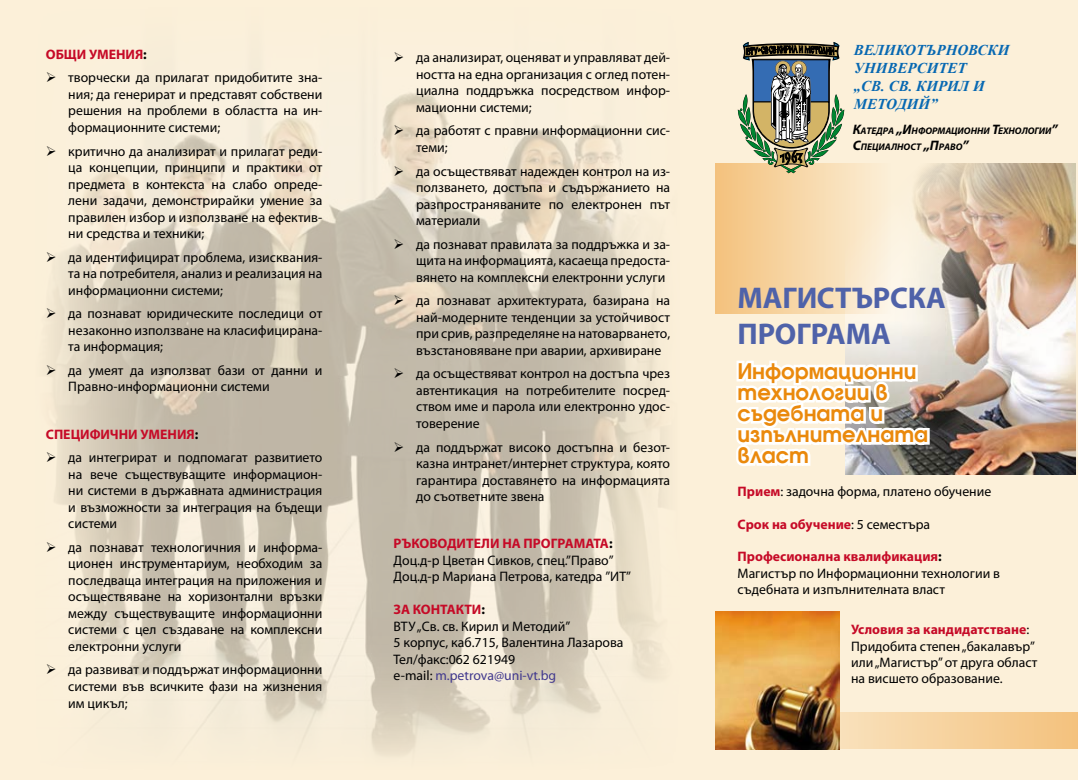
<style>
.page{position:relative;width:1078px;height:780px;background:#fff}
.page>*{position:absolute;margin:0;border:0;box-sizing:border-box;transform-origin:0 0}
.t1{font:700 30px/36px "Myriad Pro";letter-spacing:-.005em;color:#4f62a9}
.t2{font:700 22.5px/21.1px "Avanti Bulgarian CYR";color:#ea890c}
.t3{font:italic 700 15px/18px "Times New Roman";color:#0768b2}
.t4{font:13.75px/16.5px "Myriad Pro";color:#000;text-align:justify}
.t5{font:700 13.75px "Myriad Pro";color:#c60a27}
.t6{font:italic 700 9.62px/16.5px "Myriad Pro";color:#000}
.s1{color:#000}
.s2{font-weight:700;color:#c60a27}
.s3{font-weight:700}
.s4{color:#42398e}
.s5{font-size:13.75px}
.s6{font-weight:400;color:#000}
</style>
<div class="page">
<div style="left:0;top:0;width:1077px;height:780px;background:#fcf0d9"></div>
<img style="left:845px;top:163px;width:230px;height:311px">
<div style="left:715px;top:163px;width:176px;height:150px;background:linear-gradient(to right,#f3c17b,#fbf0db)"></div>
<svg style="left:839px;top:712px;width:238px;height:37px;background:#f5d09b"></svg>
<img style="left:49px;top:93px;width:616px;height:663px">
<img style="left:715px;top:611px;width:124px;height:138px">
<svg style="left:737px;top:42px;width:107px;height:131px"></svg>
<svg style="left:736px;top:343px;width:195px;height:132px"></svg>
<svg style="left:57px;top:155px;width:13px;height:1px"></svg>
<svg style="left:57px;top:261px;width:13px;height:1px"></svg>
<svg style="left:57px;top:318px;width:13px;height:1px"></svg>
<svg style="left:57px;top:375px;width:13px;height:1px"></svg>
<svg style="left:57px;top:462px;width:13px;height:1px"></svg>
<svg style="left:57px;top:551px;width:13px;height:1px"></svg>
<svg style="left:57px;top:674px;width:13px;height:1px"></svg>
<svg style="left:404px;top:135px;width:14px;height:1px"></svg>
<svg style="left:404px;top:175px;width:14px;height:1px"></svg>
<svg style="left:404px;top:248px;width:14px;height:1px"></svg>
<svg style="left:404px;top:305px;width:14px;height:1px"></svg>
<svg style="left:404px;top:378px;width:14px;height:1px"></svg>
<svg style="left:404px;top:451px;width:14px;height:1px"></svg>
<p class="t5" style="left:46px;top:45px;width:102px">ОБЩИ УМЕНИЯ<span class="s1">:</span></p>
<p class="t4" style="left:68px;top:69px;width:255px;text-indent:-22px">➢ творчески да прилагат придобитите зна&shy;ния; да генерират и представят собствени решения на проблеми в областта на ин&shy;формационните системи;</p>
<p class="t4" style="left:68px;top:142px;width:255px;text-indent:-22px">➢ критично да анализират и прилагат реди&shy;ца концепции, принципи и практики от предмета в контекста на слабо опреде&shy;лени задачи, демонстрирайки умение за правилен избор и използване на ефектив&shy;ни средства и техники;</p>
<p class="t4" style="left:68px;top:248px;width:255px;text-indent:-22px">➢ да идентифицират проблема, изисквания&shy;та на потребителя, анализ и реализация на информационни системи;</p>
<p class="t4" style="left:68px;top:305px;width:255px;text-indent:-22px">➢ да познават юридическите последици от незаконно използване на класифицирана&shy;та информация;</p>
<p class="t4" style="left:68px;top:362px;width:255px;text-indent:-22px">➢ да умеят да използват бази от данни и<br>Правно-информационни системи</p>
<p class="t5" style="left:46px;top:425px;width:154px">СПЕЦИФИЧНИ УМЕНИЯ<span class="s1">:</span></p>
<p class="t4" style="left:68px;top:449px;width:255px;text-indent:-22px">➢ да интегрират и подпомагат развитието на вече съществуващите информацион&shy;ни системи в държавната администрация и възможности за интеграция на бъдещи системи</p>
<p class="t4" style="left:68px;top:538px;width:255px;text-indent:-22px">➢ да познават технологичния и информа&shy;ционен инструментариум, необходим за последваща интеграция на приложения и осъществяване на хоризонтални връзки между съществуващите информационни системи с цел създаване на комплексни електронни услуги</p>
<p class="t4" style="left:68px;top:661px;width:255px;text-indent:-22px">➢ да развиват и поддържат информационни системи във всичките фази на жизнения им цикъл;</p>
<p class="t4" style="left:416px;top:49px;width:255px;text-indent:-22px">➢ да анализират, оценяват и управляват дей&shy;ността на една организация с оглед потен&shy;циална поддръжка посредством инфор&shy;мационни системи;</p>
<p class="t4" style="left:416px;top:122px;width:255px;text-indent:-22px">➢ да работят с правни информационни сис&shy;теми;</p>
<p class="t4" style="left:416px;top:162px;width:255px;text-indent:-22px">➢ да осъществяват надежден контрол на из&shy;ползването, достъпа и съдържанието на разпространяваните по електронен път материали</p>
<p class="t4" style="left:416px;top:235px;width:255px;text-indent:-22px">➢ да познават правилата за поддръжка и за&shy;щита на информацията, касаеща предоста&shy;вянето на комплексни електронни услуги</p>
<p class="t4" style="left:416px;top:292px;width:255px;text-indent:-22px">➢ да познават архитектурата, базирана на най-модерните тенденции за устойчивост при срив, разпределяне на натоварването, възстановяване при аварии, архивиране</p>
<p class="t4" style="left:416px;top:365px;width:255px;text-indent:-22px">➢ да осъществяват контрол на достъпа чрез автентикация на потребителите посред&shy;ством име и парола или електронно удос&shy;товерение</p>
<p class="t4" style="left:416px;top:438px;width:255px;text-indent:-22px">➢ да поддържат високо достъпна и безот&shy;казна интранет/интернет структура, която гарантира доставянето на информацията до съответните звена</p>
<p class="t4" style="left:393px;top:535px;width:239px;text-align:left"><span class="s2">РЪКОВОДИТЕЛИ НА ПРОГРАМАТА</span><span class="s3">:<br></span>Доц.д-р Цветан Сивков, спец.”Право”<br>Доц.д-р Мариана Петрова, катедра ”ИТ”</p>
<p class="t4" style="left:393px;top:601px;width:231px;text-align:left"><span class="s2">ЗА КОНТАКТИ</span><span class="s3">:<br></span>ВТУ „Св. св. Кирил и Методий”<br>5 корпус, каб.715, Валентина Лазарова<br>Тел/факс:062 621949<br>e-mail: <span class="s4">m.petrova@uni-vt.bg</span></p>
<p class="t3" style="left:853px;top:41px;width:157px">ВЕЛИКОТЪРНОВСКИ<br>УНИВЕРСИТЕТ<br>„СВ. СВ. КИРИЛ И<br>МЕТОДИЙ”</p>
<p class="t6" style="left:852px;top:122px;width:206px"><span class="s5">К</span>атедра <span class="s5">„И</span>нформационни <span class="s5">Т</span>ехнологии <span class="s5">”<br>С</span>пециалност <span class="s5">„П</span>раво<span class="s5">”</span></p>
<h1 class="t1" style="left:737px;top:279px;width:210px">МАГИСТЪРСКА<br>ПРОГРАМА</h1>
<h2 class="t2" style="left:737px;top:360px;width:192px">Информационни технологии в съдебната и изпълнителната власт</h2>
<p class="t4" style="left:737px;top:483px;width:255px"><span class="s2">Прием</span>: задочна форма, платено обучение</p>
<p class="t5" style="left:737px;top:515px;width:194px">Срок на обучение<span class="s6">: 5 семестъра</span></p>
<p class="t4" style="left:737px;top:548px;width:264px;text-align:left"><span class="s2">Професионална квалификация</span><span class="s3">:<br></span>Магистър по Информационни технологии в съдебната и изпълнителната власт</p>
<p class="t4" style="left:850px;top:621px;width:188px;text-align:left"><span class="s2">Условия за кандидатстване</span>:<br>Придобита степен „бакалавър” или „Магистър” от друга област на висшето образование.</p>
</div>
